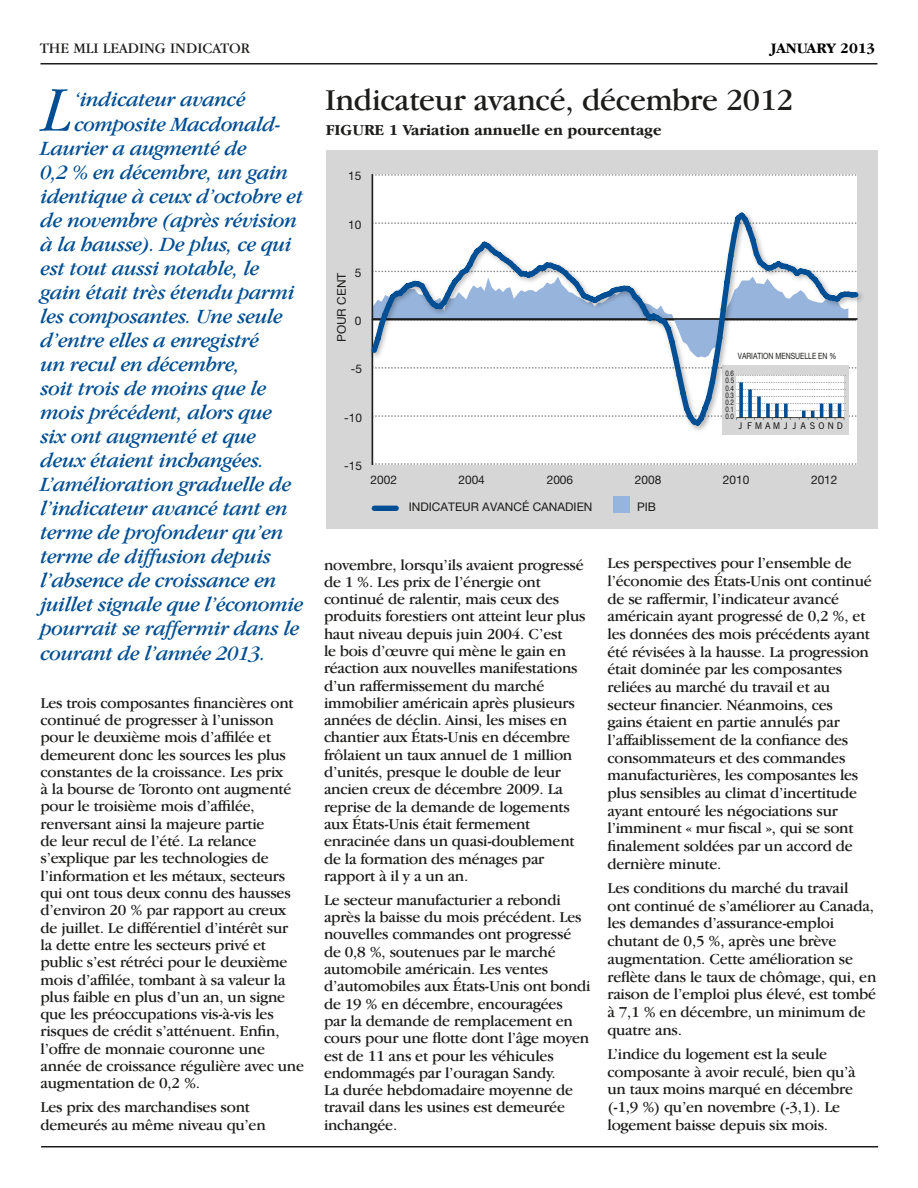
<style>
.page{position:relative;width:918px;height:1188px;background:#fff}
.page>*{position:absolute;margin:0;border:0;box-sizing:border-box;transform-origin:0 0}
.t1{font:italic 300 66px "Garamond IT Cby BT";color:#004e93}
.t2{font:31.5px "Garamond IT Cby BT";letter-spacing:-.01em;color:#1c1c1a}
.t3{font:italic 21px "Garamond IT Cby BT";letter-spacing:-.02em;color:#004e93}
.t4{font:15.75px/17.2px "Garamond IT Cby BT";letter-spacing:-.015em;color:#1c1c1a}
.t5{font:700 15.75px "Garamond IT Cby BT";color:#1c1c1a}
.t6{font:15px "Garamond IT Cby BT";color:#1c1c1a}
.t7{font:700 15px "Garamond IT Cby BT";color:#000}
.t8{font:11.85px "Helvetica Neue";color:#1c1c1a}
.t9{font:11.85px "Helvetica";color:#1c1c1a}
.t10{font:9.15px "Trade Gothic";color:#010000}
.t11{font:8.7px "Helvetica Neue";color:#1c1c1a;scale:.8 1}
.t12{font:7.8px "Helvetica";color:#1c1c1a;scale:.8 1}
</style>
<div class="page">
<hr style="left:40px;top:63px;width:838px;height:1px;background:#1c1c1a">
<div style="left:326px;top:151px;width:552px;height:378px;background:#d6d6d7"></div>
<div style="left:372px;top:174px;width:484px;height:291px;background:#fff"></div>
<svg style="left:373px;top:463px;width:483px;height:2px"></svg>
<svg style="left:373px;top:174px;width:483px;height:2px"></svg>
<div style="left:374px;top:506px;width:22px;height:5px;background:#004e93"></div>
<div style="left:613px;top:496px;width:16px;height:16px;background:#97b4dc"></div>
<hr style="left:372px;top:174px;width:1px;height:291px;background:#1c1c1a">
<img style="left:371px;top:294px;width:491px;height:141px">
<svg style="left:371px;top:208px;width:490px;height:223px"></svg>
<svg style="left:737px;top:403px;width:108px;height:1px"></svg>
<svg style="left:737px;top:396px;width:108px;height:1px"></svg>
<svg style="left:737px;top:389px;width:108px;height:1px"></svg>
<svg style="left:737px;top:382px;width:108px;height:1px"></svg>
<svg style="left:737px;top:375px;width:108px;height:1px"></svg>
<svg style="left:739px;top:382px;width:4px;height:28px"></svg>
<svg style="left:748px;top:389px;width:4px;height:21px"></svg>
<svg style="left:757px;top:397px;width:4px;height:13px"></svg>
<svg style="left:766px;top:404px;width:4px;height:6px"></svg>
<svg style="left:775px;top:404px;width:4px;height:6px"></svg>
<svg style="left:784px;top:404px;width:4px;height:6px"></svg>
<hr style="left:820px;top:404px;width:3px;height:14px;background:#004e93">
<hr style="left:829px;top:404px;width:3px;height:14px;background:#004e93">
<hr style="left:838px;top:404px;width:3px;height:14px;background:#004e93">
<svg style="left:372px;top:410px;width:484px;height:10px"></svg>
<hr style="left:736px;top:417px;width:108px;height:1px;background:#1c1c1a">
<hr style="left:41px;top:1146px;width:837px;height:2px;background:#1c1c1a">
<p class="t6" style="left:40px;top:39px;width:211px">THE MLI LEADING INDICATOR</p>
<p class="t7" style="left:771px;top:40px;width:106px">JANUARY 2013</p>
<p class="t1" style="left:44px;top:71px;width:31px">L</p>
<p class="t3" style="left:75px;top:87px;width:173px">‘indicateur avancé</p>
<p class="t3" style="left:75px;top:112px;width:208px">composite Macdonald-</p>
<p class="t3" style="left:40px;top:136px;width:208px">Laurier a augmenté de</p>
<p class="t3" style="left:40px;top:160px;width:249px">0,2 % en décembre, un gain</p>
<p class="t3" style="left:40px;top:184px;width:264px">identique à ceux d’octobre et</p>
<p class="t3" style="left:40px;top:208px;width:258px">de novembre (après révision</p>
<p class="t3" style="left:40px;top:232px;width:253px">à la hausse). De plus, ce qui</p>
<p class="t3" style="left:40px;top:256px;width:221px">est tout aussi notable, le</p>
<p class="t3" style="left:40px;top:280px;width:256px">gain était très étendu parmi</p>
<p class="t3" style="left:40px;top:304px;width:244px">les composantes. Une seule</p>
<p class="t3" style="left:40px;top:328px;width:220px">d’entre elles a enregistré</p>
<p class="t3" style="left:40px;top:352px;width:201px">un recul en décembre,</p>
<p class="t3" style="left:40px;top:376px;width:228px">soit trois de moins que le</p>
<p class="t3" style="left:40px;top:400px;width:233px">mois précédent, alors que</p>
<p class="t3" style="left:40px;top:424px;width:217px">six ont augmenté et que</p>
<p class="t3" style="left:40px;top:448px;width:226px">deux étaient inchangées.</p>
<p class="t3" style="left:40px;top:472px;width:253px">L’amélioration graduelle de</p>
<p class="t3" style="left:40px;top:496px;width:249px">l’indicateur avancé tant en</p>
<p class="t3" style="left:40px;top:520px;width:244px">terme de profondeur qu’en</p>
<p class="t3" style="left:40px;top:544px;width:232px">terme de diffusion depuis</p>
<p class="t3" style="left:40px;top:568px;width:238px">l’absence de croissance en</p>
<p class="t3" style="left:40px;top:592px;width:265px">juillet signale que l’économie</p>
<p class="t3" style="left:40px;top:616px;width:261px">pourrait se raffermir dans le</p>
<p class="t3" style="left:40px;top:641px;width:227px">courant de l’année 2013.</p>
<p class="t4" style="left:40px;top:694px;width:265px">Les trois composantes financières ont continué de progresser à l’unisson pour le deuxième mois d’affilée et demeurent donc les sources les plus constantes de la croissance. Les prix<br>à la bourse de Toronto ont augmenté pour le troisième mois d’affilée, renversant ainsi la majeure partie<br>de leur recul de l’été. La relance s’explique par les technologies de l’information et les métaux, secteurs qui ont tous deux connu des hausses d’environ 20 % par rapport au creux de juillet. Le différentiel d’intérêt sur<br>la dette entre les secteurs privé et public s’est rétréci pour le deuxième mois d’affilée, tombant à sa valeur la plus faible en plus d’un an, un signe que les préoccupations vis-à-vis les risques de crédit s’atténuent. Enfin, l’offre de monnaie couronne une année de croissance régulière avec une augmentation de 0,2 %.</p>
<p class="t4" style="left:40px;top:1098px;width:227px">Les prix des marchandises sont demeurés au même niveau qu’en</p>
<p class="t2" style="left:325px;top:82px;width:470px">Indicateur avancé, décembre 2012</p>
<p class="t5" style="left:326px;top:121px;width:337px">FIGURE 1 Variation annuelle en pourcentage</p>
<p class="t8" style="left:348px;top:169px;width:15px">15</p>
<p class="t8" style="left:348px;top:217px;width:15px">10</p>
<p class="t9" style="left:332px;top:342px;width:71px;rotate:-90deg">POUR CENT</p>
<p class="t8" style="left:355px;top:266px;width:8px">5</p>
<p class="t8" style="left:355px;top:314px;width:8px">0</p>
<p class="t8" style="left:351px;top:362px;width:13px">-5</p>
<p class="t8" style="left:344px;top:410px;width:19px">-10</p>
<p class="t11" style="left:738px;top:350px;width:125px">VARIATION MENSUELLE EN %</p>
<p class="t12" style="left:725px;top:368px;width:12px">0.6</p>
<p class="t12" style="left:726px;top:375px;width:12px">0.5</p>
<p class="t12" style="left:725px;top:382px;width:12px">0.4</p>
<p class="t12" style="left:725px;top:389px;width:12px">0.3</p>
<p class="t12" style="left:725px;top:396px;width:12px">0.2</p>
<p class="t12" style="left:725px;top:403px;width:12px">0.1</p>
<p class="t12" style="left:725px;top:411px;width:12px">0.0</p>
<p class="t10" style="left:739px;top:420px;width:106px">J F M A M J J A S O N D</p>
<p class="t8" style="left:344px;top:459px;width:19px">-15</p>
<p class="t8" style="left:371px;top:473px;width:28px">2002</p>
<p class="t8" style="left:458px;top:473px;width:28px">2004</p>
<p class="t8" style="left:547px;top:473px;width:28px">2006</p>
<p class="t8" style="left:635px;top:473px;width:28px">2008</p>
<p class="t8" style="left:723px;top:473px;width:28px">2010</p>
<p class="t8" style="left:811px;top:473px;width:28px">2012</p>
<p class="t8" style="left:409px;top:499px;width:185px">INDICATEUR AVANCÉ CANADIEN</p>
<p class="t8" style="left:637px;top:500px;width:20px">PIB</p>
<p class="t4" style="left:324px;top:556px;width:263px">novembre, lorsqu’ils avaient progressé de 1 %. Les prix de l’énergie ont continué de ralentir, mais ceux des produits forestiers ont atteint leur plus haut niveau depuis juin 2004. C’est<br>le bois d’œuvre qui mène le gain en réaction aux nouvelles manifestations d’un raffermissement du marché immobilier américain après plusieurs années de déclin. Ainsi, les mises en chantier aux États-Unis en décembre frôlaient un taux annuel de 1 million d’unités, presque le double de leur ancien creux de décembre 2009. La reprise de la demande de logements aux États-Unis était fermement enracinée dans un quasi-doublement de la formation des ménages par rapport à il y a un an.</p>
<p class="t4" style="left:324px;top:891px;width:268px">Le secteur manufacturier a rebondi après la baisse du mois précédent. Les nouvelles commandes ont progressé de 0,8 %, soutenues par le marché automobile américain. Les ventes d’automobiles aux États-Unis ont bondi de 19 % en décembre, encouragées<br>par la demande de remplacement en cours pour une flotte dont l’âge moyen est de 11 ans et pour les véhicules endommagés par l’ouragan Sandy.<br>La durée hebdomadaire moyenne de travail dans les usines est demeurée inchangée.</p>
<p class="t4" style="left:608px;top:554px;width:266px;line-height:17.7px">Les perspectives pour l’ensemble de l’économie des États-Unis ont continué de se raffermir, l’indicateur avancé américain ayant progressé de 0,2 %, et les données des mois précédents ayant été révisées à la hausse. La progression était dominée par les composantes reliées au marché du travail et au secteur financier. Néanmoins, ces<br>gains étaient en partie annulés par l’affaiblissement de la confiance des consommateurs et des commandes manufacturières, les composantes les plus sensibles au climat d’incertitude ayant entouré les négociations sur l’imminent « mur fiscal », qui se sont finalement soldées par un accord de dernière minute.</p>
<p class="t4" style="left:608px;top:879px;width:270px;line-height:17.7px">Les conditions du marché du travail<br>ont continué de s’améliorer au Canada, les demandes d’assurance-emploi chutant de 0,5 %, après une brève augmentation. Cette amélioration se reflète dans le taux de chômage, qui, en raison de l’emploi plus élevé, est tombé à 7,1 % en décembre, un minimum de quatre ans.</p>
<p class="t4" style="left:608px;top:1045px;width:250px;line-height:17.7px">L’indice du logement est la seule composante à avoir reculé, bien qu’à un taux moins marqué en décembre (-1,9 %) qu’en novembre (-3,1). Le logement baisse depuis six mois.</p>
</div>
